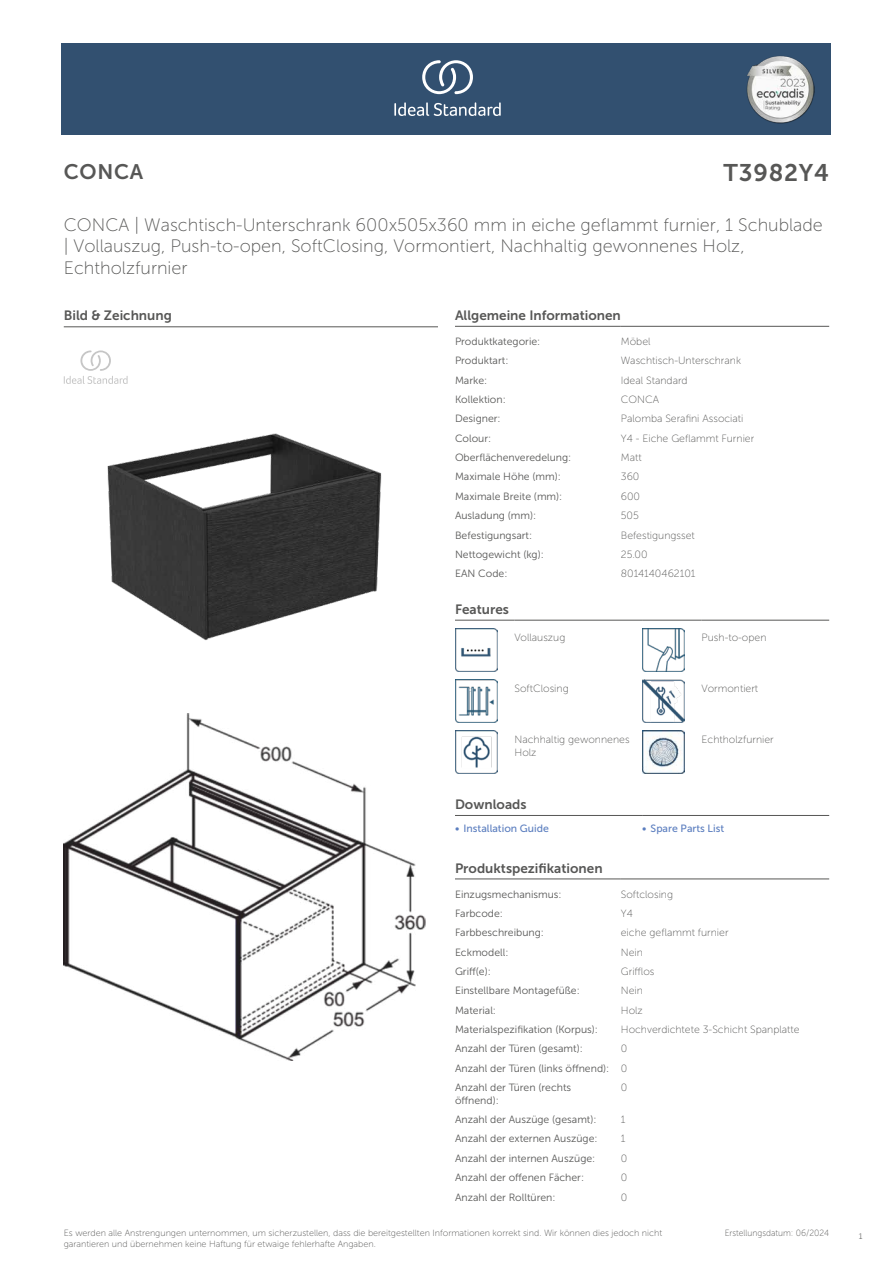
<style>
.page{position:relative;width:893px;height:1263px;background:#fff}
.page>*{position:absolute;margin:0;border:0;box-sizing:border-box;transform-origin:0 0}
.t1{font:24px "Museo Sans 700";letter-spacing:.035em;color:#575756}
.t2{font:21px "Museo Sans 700";letter-spacing:.035em;color:#575756}
.t3{font:18px/21.6px "Museo Sans 100";color:#575756}
.t4{font:13.5px "Museo Sans 700";color:#575756}
.t5{font:10.5px/19.4px "Museo Sans 300";color:#575756}
.t6{font:10.5px/12.6px "Museo Sans 100";color:#575756}
.t7{font:10.5px "Museo Sans 500";color:#5b7ebf}
.t8{font:9px/10.8px "Museo Sans 100";color:#575756}
.t9{font:9px "Museo Sans 100";color:#575756;scale:.95 1}
.t10{font:300 9px "Calibri";color:#575756;scale:.95 1}
.s1{font-family:"Museo Sans 100"}
</style>
<div class="page">
<div style="left:62px;top:43px;width:769px;height:91px;background:#325070"></div>
<hr style="left:455px;top:326px;width:166px;height:1px;background:#575756">
<hr style="left:621px;top:326px;width:208px;height:1px;background:#575756">
<hr style="left:455px;top:620px;width:59px;height:1px;background:#575756">
<hr style="left:514px;top:620px;width:128px;height:1px;background:#575756">
<hr style="left:642px;top:620px;width:60px;height:1px;background:#575756">
<hr style="left:702px;top:620px;width:127px;height:1px;background:#575756">
<img style="left:455px;top:629px;width:42px;height:42px">
<img style="left:642px;top:629px;width:43px;height:42px">
<img style="left:455px;top:680px;width:42px;height:42px">
<img style="left:642px;top:680px;width:42px;height:42px">
<img style="left:455px;top:731px;width:42px;height:42px">
<img style="left:642px;top:731px;width:43px;height:42px">
<hr style="left:455px;top:815px;width:187px;height:1px;background:#575756">
<hr style="left:642px;top:815px;width:187px;height:1px;background:#575756">
<hr style="left:455px;top:879px;width:166px;height:1px;background:#575756">
<hr style="left:621px;top:879px;width:208px;height:1px;background:#575756">
<img style="left:64px;top:714px;width:361px;height:346px">
<hr style="left:64px;top:327px;width:374px;height:1px;background:#575756">
<svg style="left:64px;top:350px;width:64px;height:34px"></svg>
<img style="left:107px;top:433px;width:275px;height:208px">
<svg style="left:394px;top:102px;width:107px;height:14px"></svg>
<svg style="left:422px;top:60px;width:51px;height:34px"></svg>
<img style="left:746px;top:56px;width:68px;height:67px">
<h2 class="t2" style="left:64px;top:160px;width:81px">CONCA</h2>
<h1 class="t1" style="left:723px;top:160px;width:107px">T3982Y4</h1>
<h3 class="t3" style="left:64px;top:214px;width:761px">CONCA | Waschtisch-Unterschrank 600x505x360 mm in eiche geflammt furnier, 1 Schublade | Vollauszug, Push-to-open, SoftClosing, Vormontiert, Nachhaltig gewonnenes Holz,<br>Echtholzfurnier</h3>
<p class="t4" style="left:64px;top:308px;width:110px">Bild &amp; Zeichnung</p>
<p class="t4" style="left:455px;top:308px;width:167px">Allgemeine Informationen</p>
<p class="t5" style="left:455px;top:332px;width:87px">Produktkategorie:</p>
<p class="t6" style="left:621px;top:335px;width:31px">Möbel</p>
<p class="t5" style="left:455px;top:351px;width:55px">Produktart:</p>
<p class="t6" style="left:621px;top:355px;width:122px">Waschtisch-Unterschrank</p>
<p class="t5" style="left:455px;top:370px;width:34px">Marke:</p>
<p class="t6" style="left:621px;top:374px;width:68px">Ideal Standard</p>
<p class="t5" style="left:455px;top:390px;width:52px">Kollektion:</p>
<p class="t6" style="left:621px;top:393px;width:40px">CONCA</p>
<p class="t5" style="left:455px;top:409px;width:47px">Designer:</p>
<p class="t6" style="left:621px;top:413px;width:124px">Palomba Serafini Associati</p>
<p class="t5" style="left:455px;top:429px;width:38px">Colour:</p>
<p class="t6" style="left:621px;top:432px;width:135px">Y4 - Eiche Geflammt Furnier</p>
<p class="t5" style="left:455px;top:448px;width:118px">Oberflächenveredelung:</p>
<p class="t6" style="left:621px;top:451px;width:22px">Matt</p>
<p class="t5" style="left:455px;top:467px;width:107px">Maximale Höhe (mm):</p>
<p class="t6" style="left:621px;top:471px;width:20px">360</p>
<p class="t5" style="left:455px;top:487px;width:109px">Maximale Breite (mm):</p>
<p class="t6" style="left:621px;top:490px;width:21px">600</p>
<p class="t5" style="left:455px;top:506px;width:83px">Ausladung (mm):</p>
<p class="t6" style="left:621px;top:509px;width:20px">505</p>
<p class="t5" style="left:455px;top:525px;width:79px">Befestigungsart:</p>
<p class="t6" style="left:621px;top:529px;width:75px">Befestigungsset</p>
<p class="t5" style="left:455px;top:545px;width:90px">Nettogewicht (kg):</p>
<p class="t6" style="left:621px;top:548px;width:28px">25.00</p>
<p class="t5" style="left:455px;top:564px;width:54px">EAN Code:</p>
<p class="t6" style="left:621px;top:567px;width:76px">8014140462101</p>
<p class="t4" style="left:455px;top:602px;width:55px">Features</p>
<p class="t6" style="left:514px;top:631px;width:52px">Vollauszug</p>
<p class="t6" style="left:702px;top:631px;width:66px">Push-to-open</p>
<p class="t6" style="left:514px;top:682px;width:56px">SoftClosing</p>
<p class="t6" style="left:702px;top:682px;width:58px">Vormontiert</p>
<p class="t6" style="left:514px;top:733px;width:117px">Nachhaltig gewonnenes<br>Holz</p>
<p class="t6" style="left:702px;top:733px;width:74px">Echtholzfurnier</p>
<p class="t4" style="left:455px;top:797px;width:73px">Downloads</p>
<p class="t7" style="left:455px;top:823px;width:95px">• Installation Guide</p>
<p class="t7" style="left:642px;top:823px;width:84px">• Spare Parts List</p>
<p class="t4" style="left:455px;top:860px;width:149px">Produktspezifikationen</p>
<p class="t5" style="left:455px;top:884px;width:108px">Einzugsmechanismus:</p>
<p class="t6" style="left:621px;top:888px;width:54px">Softclosing</p>
<p class="t5" style="left:455px;top:904px;width:49px">Farbcode:</p>
<p class="t6" style="left:621px;top:907px;width:14px">Y4</p>
<p class="t5" style="left:455px;top:923px;width:90px">Farbbeschreibung:</p>
<p class="t6" style="left:621px;top:926px;width:109px">eiche geflammt furnier</p>
<p class="t5" style="left:455px;top:942px;width:55px">Eckmodell:</p>
<p class="t6" style="left:621px;top:946px;width:24px">Nein</p>
<p class="t5" style="left:455px;top:962px;width:37px">Griff(e):</p>
<p class="t6" style="left:621px;top:965px;width:35px">Grifflos</p>
<p class="t5" style="left:455px;top:981px;width:126px">Einstellbare Montagefüße:</p>
<p class="t6" style="left:621px;top:984px;width:24px">Nein</p>
<p class="t5" style="left:455px;top:1000px;width:43px">Material:</p>
<p class="t6" style="left:621px;top:1004px;width:24px">Holz</p>
<p class="t5" style="left:455px;top:1020px;width:145px">Materialspezifikation (Korpus):</p>
<p class="t6" style="left:621px;top:1023px;width:180px">Hochverdichtete 3-Schicht Spanplatte</p>
<p class="t5" style="left:455px;top:1039px;width:129px">Anzahl der Türen (gesamt):</p>
<p class="t6" style="left:621px;top:1043px;width:8px">0</p>
<p class="t5" style="left:455px;top:1058px;width:174px">Anzahl der Türen (links öffnend): <span class="s1">0<br></span>Anzahl der Türen (rechts</p>
<p class="t5" style="left:455px;top:1090px;width:45px">öffnend):</p>
<p class="t6" style="left:621px;top:1081px;width:8px">0</p>
<p class="t5" style="left:455px;top:1110px;width:143px">Anzahl der Auszüge (gesamt):</p>
<p class="t6" style="left:621px;top:1113px;width:6px">1</p>
<p class="t5" style="left:455px;top:1129px;width:144px">Anzahl der externen Auszüge:</p>
<p class="t6" style="left:621px;top:1133px;width:6px">1</p>
<p class="t5" style="left:455px;top:1148px;width:142px">Anzahl der internen Auszüge:</p>
<p class="t6" style="left:621px;top:1152px;width:8px">0</p>
<p class="t5" style="left:455px;top:1168px;width:131px">Anzahl der offenen Fächer:</p>
<p class="t6" style="left:621px;top:1171px;width:8px">0</p>
<p class="t5" style="left:455px;top:1187px;width:102px">Anzahl der Rolltüren:</p>
<p class="t6" style="left:621px;top:1191px;width:8px">0</p>
<p class="t8" style="left:64px;top:1227px;width:600px">Es werden alle Anstrengungen unternommen, um sicherzustellen, dass die bereitgestellten Informationen korrekt sind. Wir können dies jedoch nicht garantieren und übernehmen keine Haftung für etwaige fehlerhafte Angaben.</p>
<p class="t9" style="left:725px;top:1228px;width:111px">Erstellungsdatum: 06/2024</p>
<p class="t10" style="left:858px;top:1230px;width:6px">1</p>
</div>
